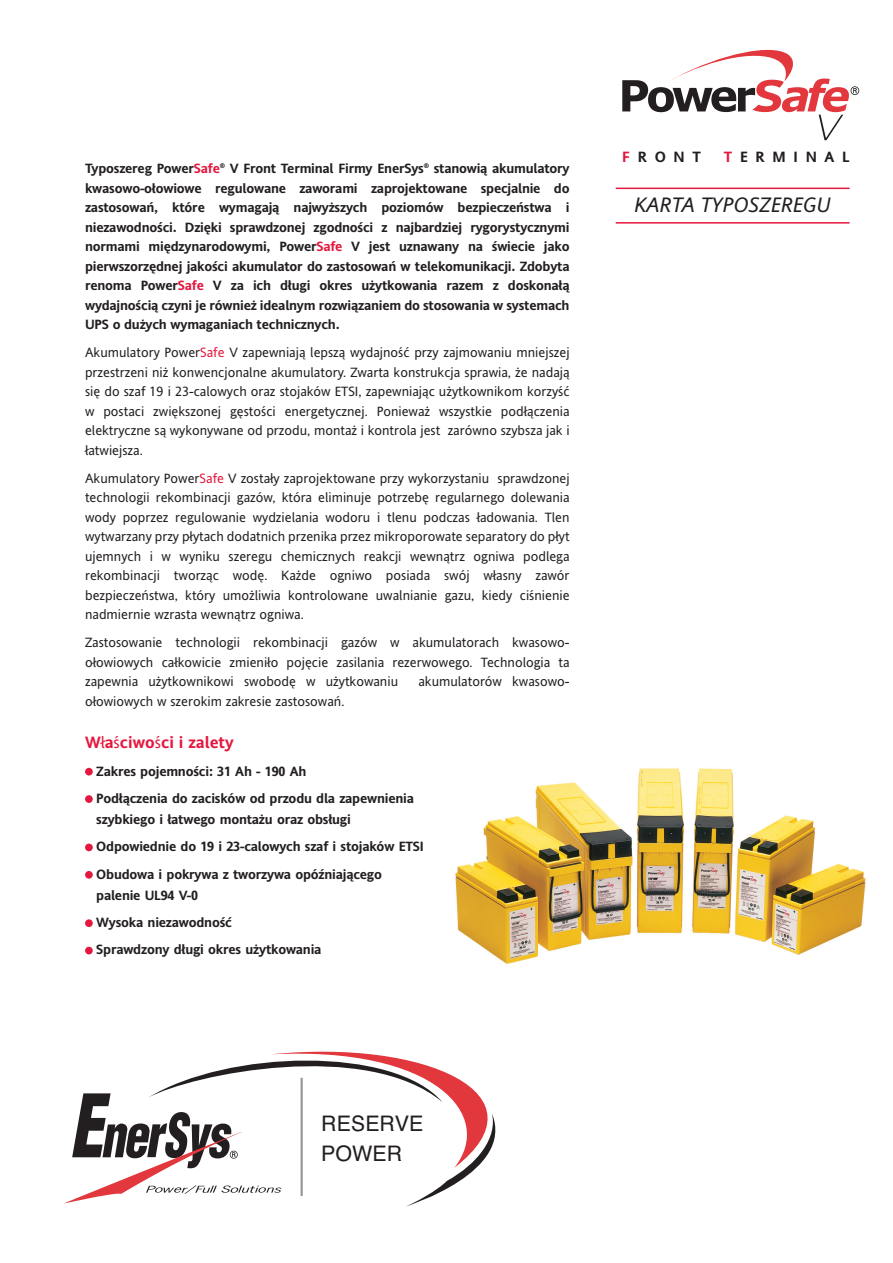
<style>
.page{position:relative;width:893px;height:1263px;background:#fff}
.page>*{position:absolute;margin:0;border:0;box-sizing:border-box;transform-origin:0 0}
.t1{font:21.45px/29.5px "Helvetica";color:#231f20}
.t2{font:italic 21px "Invensys Andale CE";color:#231f20}
.t3{font:700 16.5px "Invensys Andale CE";color:#e4183e}
.t4{font:700 15px "Invensys Andale CE";letter-spacing:.51em;color:#231f20}
.t5{font:13.5px/19.5px "Invensys Andale CE";color:#231f20;text-align:justify}
.t6{font:700 13.5px/19.5px "Invensys Andale CE";letter-spacing:-.015em;color:#231f20}
.s1{color:#e4183e}
.s2{font-weight:400}
</style>
<div class="page">
<svg style="left:622px;top:50px;width:237px;height:90px"></svg>
<hr style="left:616px;top:188px;width:234px;height:1px;background:#e4183e">
<hr style="left:616px;top:222px;width:234px;height:2px;background:#e4183e">
<div style="left:85px;top:768px;width:8px;height:7px;background:#e4183e;border-radius:50%"></div>
<div style="left:85px;top:795px;width:8px;height:8px;background:#e4183e;border-radius:50%"></div>
<div style="left:85px;top:843px;width:8px;height:8px;background:#e4183e;border-radius:50%"></div>
<div style="left:85px;top:871px;width:8px;height:8px;background:#e4183e;border-radius:50%"></div>
<div style="left:85px;top:919px;width:8px;height:8px;background:#e4183e;border-radius:50%"></div>
<div style="left:85px;top:947px;width:8px;height:7px;background:#e4183e;border-radius:50%"></div>
<img style="left:455px;top:768px;width:411px;height:196px">
<svg style="left:64px;top:1052px;width:431px;height:155px"></svg>
<p class="t6" style="left:85px;top:160px;width:486px;text-align:justify">Typoszereg Power<span class="s1">Safe</span><sup>®</sup> V Front Terminal Firmy EnerSys<sup>®</sup> stanowią akumulatory kwasowo-ołowiowe regulowane zaworami zaprojektowane specjalnie do zastosowań, które wymagają najwyższych poziomów bezpieczeństwa i niezawodności. Dzięki sprawdzonej zgodności z najbardziej rygorystycznymi normami międzynarodowymi, Power<span class="s1">Safe</span> V jest uznawany na świecie jako pierwszorzędnej jakości akumulator do zastosowań w telekomunikacji. Zdobyta renoma Power<span class="s1">Safe</span> V za ich długi okres użytkowania razem z doskonałą wydajnością czyni je również idealnym rozwiązaniem do stosowania w systemach UPS o dużych wymaganiach technicznych.</p>
<p class="t5" style="left:85px;top:344px;width:486px">Akumulatory Power<span class="s1">Safe</span> V zapewniają lepszą wydajność przy zajmowaniu mniejszej przestrzeni niż konwencjonalne akumulatory. Zwarta konstrukcja sprawia, że nadają się do szaf 19 i 23-calowych oraz stojaków ETSI, zapewniając użytkownikom korzyść w postaci zwiększonej gęstości energetycznej. Ponieważ wszystkie podłączenia elektryczne są wykonywane od przodu, montaż i kontrola jest zarówno szybsza jak i łatwiejsza.</p>
<p class="t5" style="left:85px;top:470px;width:486px">Akumulatory Power<span class="s1">Safe</span> V zostały zaprojektowane przy wykorzystaniu sprawdzonej technologii rekombinacji gazów, która eliminuje potrzebę regularnego dolewania wody poprzez regulowanie wydzielania wodoru i tlenu podczas ładowania. Tlen wytwarzany przy płytach dodatnich przenika przez mikroporowate separatory do płyt ujemnych i w wyniku szeregu chemicznych reakcji wewnątrz ogniwa podlega rekombinacji tworząc wodę. Każde ogniwo posiada swój własny zawór bezpieczeństwa, który umożliwia kontrolowane uwalnianie gazu, kiedy ciśnienie nadmiernie wzrasta wewnątrz ogniwa.</p>
<p class="t5" style="left:85px;top:634px;width:486px">Zastosowanie technologii rekombinacji gazów w akumulatorach kwasowo&shy;ołowiowych całkowicie zmieniło pojęcie zasilania rezerwowego. Technologia ta zapewnia użytkownikowi swobodę w użytkowaniu</p>
<p class="t5" style="left:418px;top:673px;width:153px">akumulatorów kwasowo-</p>
<p class="t5" style="left:85px;top:693px;width:261px">ołowiowych w szerokim zakresie zastosowań.</p>
<p class="t3" style="left:85px;top:736px;width:150px">W<span class="s2">ł</span>a<span class="s2">ś</span>ciwo<span class="s2">ś</span>ci i zalety</p>
<p class="t6" style="left:96px;top:758px;width:319px;line-height:27.5px">Zakres pojemności: 31 Ah - 190 Ah<br>Podłączenia do zacisków od przodu dla zapewnienia</p>
<p class="t6" style="left:96px;top:807px;width:329px;line-height:27.5px">szybkiego i łatwego montażu oraz obsługi<br>Odpowiednie do 19 i 23-calowych szaf i stojaków ETSI<br>Obudowa i pokrywa z tworzywa opóźniającego</p>
<p class="t6" style="left:96px;top:882px;width:227px;line-height:27.5px">palenie UL94 V-0<br>Wysoka niezawodność<br>Sprawdzony długi okres użytkowania</p>
<p class="t4" style="left:622px;top:152px;width:80px"><span class="s1">F</span>RONT</p>
<p class="t4" style="left:724px;top:152px;width:127px"><span class="s1">T</span>ERMINAL</p>
<h2 class="t2" style="left:635px;top:197px;width:198px">KARTA TYPOSZEREGU</h2>
<h1 class="t1" style="left:321px;top:1109px;width:104px">RESERVE<br>POWER</h1>
</div>
